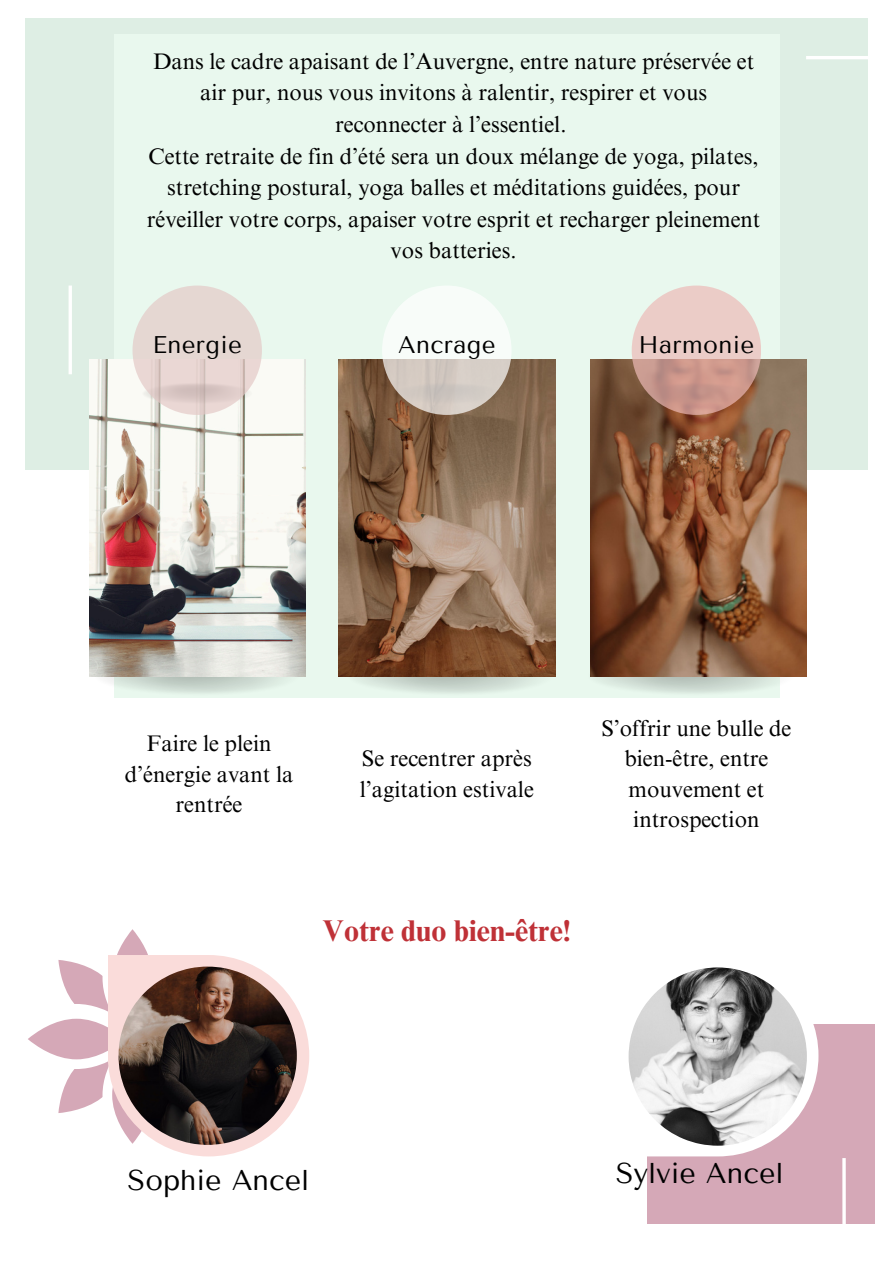
<style>
.page{position:relative;width:894px;height:1264px;background:#fff}
.page>*{position:absolute;margin:0;border:0;box-sizing:border-box;transform-origin:0 0}
.t1{font:700 30px "Times NRMT Pro";color:#bf3137}
.t2{font:28.5px "Tenor Sans";color:#000}
.t3{font:24px "Tenor Sans";letter-spacing:.015em;color:#000}
.t4{font:22.5px/30.3px "Times NRMT Pro";color:#000;text-align:center}
</style>
<div class="page">
<div style="left:25px;top:19px;width:842px;height:451px;background:#deeee4"></div>
<div style="left:114px;top:34px;width:665px;height:663px;background:#e9f8ee"></div>
<img style="left:590px;top:676px;width:204px;height:20px">
<img style="left:590px;top:360px;width:216px;height:316px">
<img style="left:93px;top:676px;width:208px;height:17px">
<img style="left:89px;top:360px;width:216px;height:316px">
<img style="left:142px;top:384px;width:111px;height:20px">
<svg style="left:132px;top:285px;width:130px;height:130px;fill:#e5d7d2"></svg>
<img style="left:347px;top:676px;width:208px;height:17px">
<img style="left:339px;top:360px;width:216px;height:316px">
<img style="left:391px;top:384px;width:111px;height:20px">
<img style="left:640px;top:384px;width:112px;height:20px">
<svg style="left:382px;top:285px;width:129px;height:130px;fill:#f8fcf9"></svg>
<svg style="left:631px;top:285px;width:130px;height:130px;fill:#ebccc7"></svg>
<div style="left:647px;top:1024px;width:227px;height:199px;background:#d5a8b7"></div>
<svg style="left:647px;top:1024px;width:171px;height:132px"></svg>
<img style="left:628px;top:967px;width:178px;height:178px">
<hr style="left:69px;top:285px;width:3px;height:89px;background:#fff">
<hr style="left:805px;top:56px;width:63px;height:3px;background:#fff">
<hr style="left:842px;top:1158px;width:3px;height:90px;background:#fff">
<svg style="left:28px;top:929px;width:281px;height:227px"></svg>
<img style="left:118px;top:966px;width:179px;height:178px">
<p class="t4" style="left:153px;top:48px;width:602px;line-height:31.5px">Dans le cadre apaisant de l’Auvergne, entre nature préservée et air pur, nous vous invitons à ralentir, respirer et vous reconnecter à l’essentiel.</p>
<p class="t4" style="left:147px;top:143px;width:615px;line-height:31.5px">Cette retraite de fin d’été sera un doux mélange de yoga, pilates, stretching postural, yoga balles et méditations guidées, pour réveiller votre corps, apaiser votre esprit et recharger pleinement vos batteries.</p>
<p class="t3" style="left:152px;top:331px;width:91px">Energie</p>
<p class="t3" style="left:638px;top:331px;width:117px">Harmonie</p>
<p class="t3" style="left:398px;top:331px;width:99px">Ancrage</p>
<p class="t4" style="left:125px;top:731px;width:170px">Faire le plein d’énergie avant la rentrée</p>
<p class="t4" style="left:359px;top:746px;width:176px;text-align:left">Se recentrer après l’agitation estivale</p>
<p class="t4" style="left:601px;top:716px;width:191px">S’offrir une bulle de bien-être, entre mouvement et introspection</p>
<p class="t1" style="left:322px;top:919px;width:250px">Votre duo bien-être!</p>
<p class="t2" style="left:127px;top:1163px;width:183px">Sophie Ancel</p>
<p class="t2" style="left:615px;top:1157px;width:169px">Sylvie Ancel</p>
</div>
